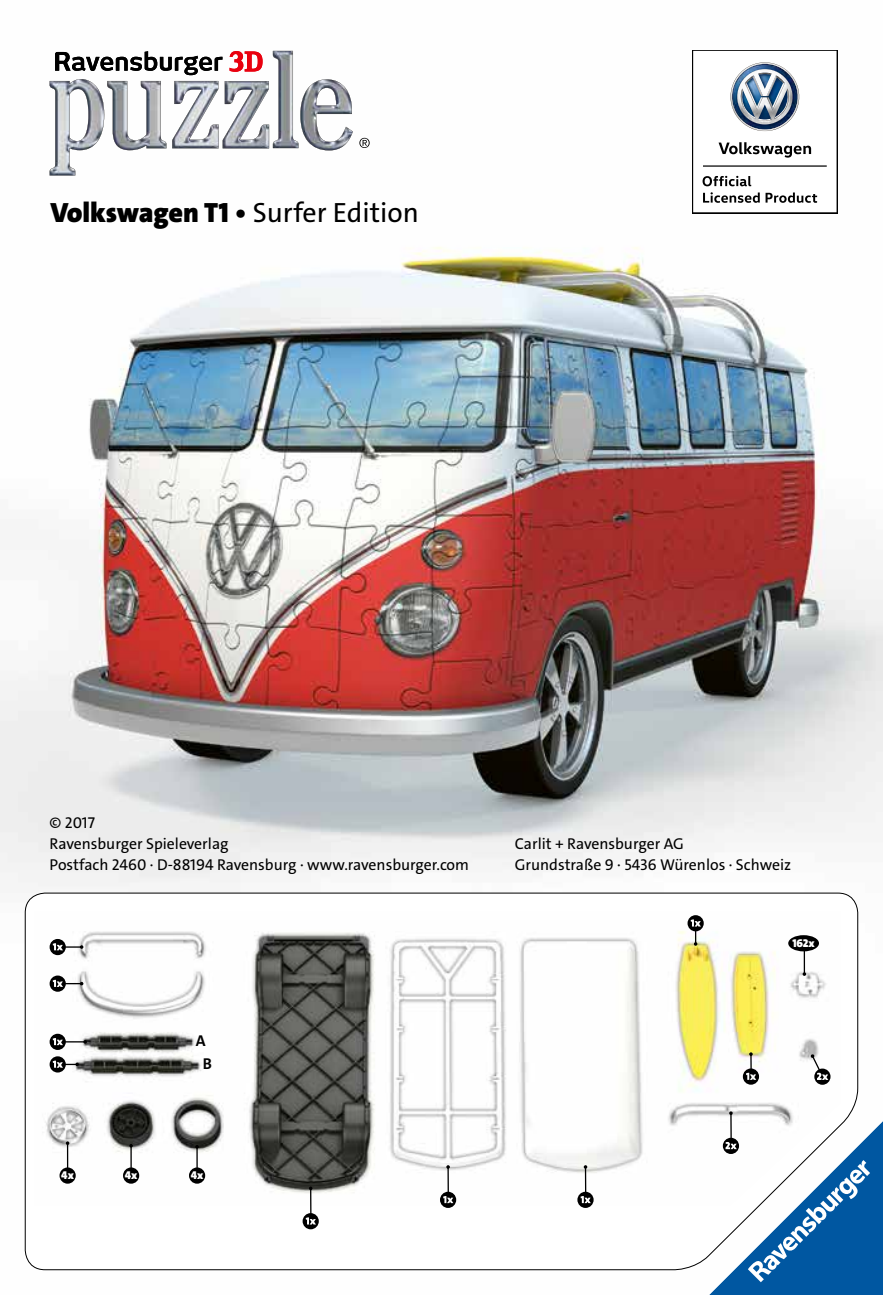
<style>
.page{position:relative;width:883px;height:1295px;background:#fff}
.page>*{position:absolute;margin:0;border:0;box-sizing:border-box;transform-origin:0 0}
.t1{font:28px "The Sans C4 s";color:#000}
.t2{font:15.75px/21px "The Sans C4 s";color:#000}
.t3{font:700 15.75px/22.6px "The Sans C4 s";color:#000;text-align:center}
.t4{font:900 11.38px "The Sans C4 s";color:#fff}
.s1{font-weight:900}
.s2{font-weight:700}
</style>
<div class="page">
<img style="left:0;top:50px;width:883px;height:1221px">
<svg style="left:24px;top:892px;width:835px;height:378px"></svg>
<img style="left:35px;top:912px;width:806px;height:293px">
<hr style="left:62px;top:946px;width:20px;height:2px;background:#000">
<svg style="left:80px;top:945px;width:4px;height:4px"></svg>
<svg style="left:50px;top:939px;width:16px;height:16px"></svg>
<svg style="left:53px;top:943px;width:10px;height:7px"></svg>
<svg style="left:50px;top:975px;width:16px;height:17px"></svg>
<svg style="left:53px;top:980px;width:31px;height:7px"></svg>
<svg style="left:50px;top:1034px;width:16px;height:16px"></svg>
<svg style="left:53px;top:1038px;width:34px;height:7px"></svg>
<svg style="left:50px;top:1056px;width:16px;height:16px"></svg>
<svg style="left:53px;top:1060px;width:26px;height:7px"></svg>
<svg style="left:66px;top:1141px;width:3px;height:26px"></svg>
<div style="left:60px;top:1167px;width:16px;height:16px;background:#000;border-radius:50%"></div>
<hr style="left:130px;top:1145px;width:2px;height:25px;background:#000">
<div style="left:123px;top:1167px;width:16px;height:16px;background:#000;border-radius:50%"></div>
<hr style="left:196px;top:1147px;width:2px;height:23px;background:#000">
<div style="left:189px;top:1167px;width:16px;height:16px;background:#000;border-radius:50%"></div>
<hr style="left:310px;top:1188px;width:2px;height:28px;background:#000">
<svg style="left:309px;top:1186px;width:4px;height:4px"></svg>
<svg style="left:303px;top:1213px;width:16px;height:16px"></svg>
<svg style="left:306px;top:1217px;width:10px;height:7px"></svg>
<hr style="left:447px;top:1167px;width:2px;height:28px;background:#000">
<svg style="left:446px;top:1165px;width:4px;height:4px"></svg>
<svg style="left:440px;top:1191px;width:16px;height:17px"></svg>
<svg style="left:443px;top:1196px;width:10px;height:7px"></svg>
<svg style="left:577px;top:1191px;width:17px;height:17px"></svg>
<svg style="left:581px;top:1165px;width:10px;height:38px"></svg>
<div style="left:743px;top:1068px;width:16px;height:16px;background:#000;border-radius:50%"></div>
<svg style="left:746px;top:1052px;width:10px;height:28px"></svg>
<svg style="left:814px;top:1068px;width:17px;height:17px"></svg>
<svg style="left:811px;top:1054px;width:17px;height:26px"></svg>
<hr style="left:730px;top:1113px;width:2px;height:33px;background:#000">
<svg style="left:729px;top:1111px;width:4px;height:4px"></svg>
<svg style="left:688px;top:915px;width:16px;height:16px"></svg>
<svg style="left:691px;top:919px;width:10px;height:27px"></svg>
<svg style="left:803px;top:951px;width:3px;height:25px"></svg>
<div style="left:788px;top:935px;width:31px;height:16px;background:#000;border-radius:50%"></div>
<svg style="left:50px;top:51px;width:303px;height:125px"></svg>
<svg style="left:359px;top:138px;width:11px;height:10px"></svg>
<svg style="left:692px;top:50px;width:146px;height:163px"></svg>
<svg style="left:693px;top:51px;width:144px;height:161px"></svg>
<svg style="left:709px;top:1121px;width:174px;height:174px"></svg>
<h1 class="t1" style="left:50px;top:194px;width:370px"><span class="s1">Volkswagen T1</span> <span class="s2">•</span> Surfer Edition</h1>
<p class="t2" style="left:50px;top:812px;width:421px">© 2017<br>Ravensburger Spieleverlag<br>Postfach 2460 ∙ D-88194 Ravensburg ∙ www.ravensburger.com</p>
<p class="t3" style="left:196px;top:1029px;width:17px">A<br>B</p>
<p class="t4" style="left:61px;top:1168px;width:14px">4x</p>
<p class="t4" style="left:125px;top:1168px;width:14px">4x</p>
<p class="t4" style="left:191px;top:1168px;width:14px">4x</p>
<p class="t2" style="left:515px;top:833px;width:278px">Carlit + Ravensburger AG<br>Grundstraße 9 ∙ 5436 Würenlos ∙ Schweiz</p>
<p class="t4" style="left:792px;top:935px;width:24px">162x</p>
</div>
